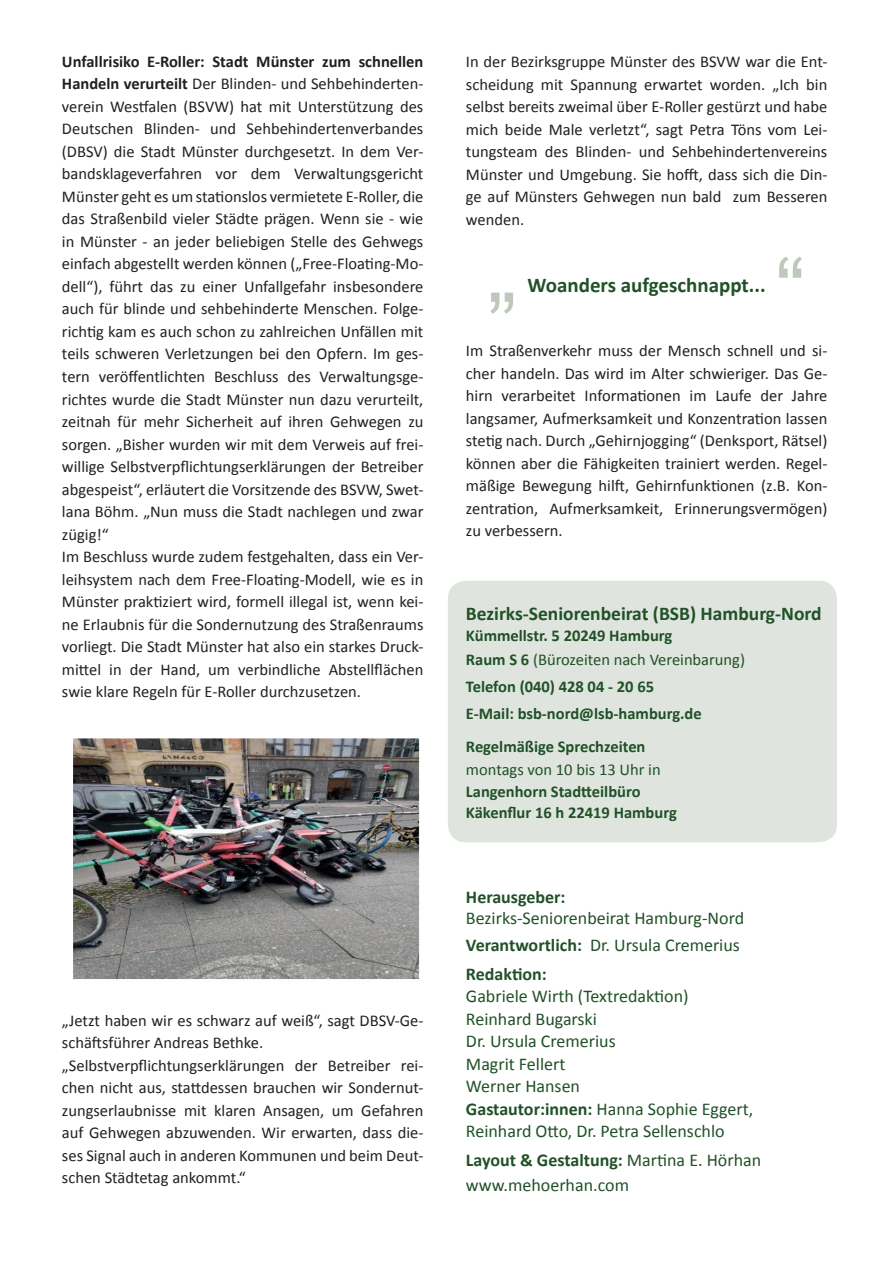
<style>
.page{position:relative;width:893px;height:1263px;background:#fff}
.page>*{position:absolute;margin:0;border:0;box-sizing:border-box;transform-origin:0 0}
.t1{font:90px "Arial";color:#bec9bc}
.t2{font:700 21px "Calibri";color:#205127}
.t3{font:700 19.5px "Calibri";color:#205127}
.t4{font:18px/22.5px "Calibri";color:#205127}
.t5{font:700 18px "Calibri";color:#205127}
.t6{font:16.5px/22.5px "Calibri";color:#231f20}
.t7{font:700 16.5px/24px "Calibri";color:#205127}
.t8{font:16.5px "Calibri";color:#205127}
.s1{font-weight:700}
.s2{font-weight:400}
</style>
<div class="page">
<div style="left:448px;top:581px;width:389px;height:261px;background:#dfe5de;border-radius:18px"></div>
<img style="left:74px;top:738px;width:346px;height:241px">
<p class="t6" style="left:62px;top:50px;width:363px"><span class="s1">Unfallrisiko E-Roller: Stadt Münster zum schnellen Handeln verurteilt</span> Der Blinden- und Sehbehinderten&shy;verein Westfalen (BSVW) hat mit Unterstützung des Deutschen Blinden- und Sehbehindertenverbandes (DBSV) die Stadt Münster durchgesetzt. In dem Ver&shy;bandsklageverfahren vor dem Verwaltungsgericht Münster geht es um stationslos vermietete E-Roller, die das Straßenbild vieler Städte prägen. Wenn sie - wie in Münster - an jeder beliebigen Stelle des Gehwegs einfach abgestellt werden können („Free-Floating-Mo&shy;dell“), führt das zu einer Unfallgefahr insbesondere auch für blinde und sehbehinderte Menschen. Folge&shy;richtig kam es auch schon zu zahlreichen Unfällen mit teils schweren Verletzungen bei den Opfern. Im ges&shy;tern veröffentlichten Beschluss des Verwaltungsge&shy;richtes wurde die Stadt Münster nun dazu verurteilt, zeitnah für mehr Sicherheit auf ihren Gehwegen zu sorgen. „Bisher wurden wir mit dem Verweis auf frei&shy;willige Selbstverpflichtungserklärungen der Betreiber abgespeist“, erläutert die Vorsitzende des BSVW, Swet&shy;lana Böhm. „Nun muss die Stadt nachlegen und zwar zügig!“<br>Im Beschluss wurde zudem festgehalten, dass ein Ver&shy;leihsystem nach dem Free-Floating-Modell, wie es in Münster praktiziert wird, formell illegal ist, wenn kei&shy;ne Erlaubnis für die Sondernutzung des Straßenraums vorliegt. Die Stadt Münster hat also ein starkes Druck&shy;mittel in der Hand, um verbindliche Abstellflächen swie klare Regeln für E-Roller durchzusetzen.</p>
<p class="t6" style="left:62px;top:1008px;width:363px">„Jetzt haben wir es schwarz auf weiß“, sagt DBSV-Ge&shy;schäftsführer Andreas Bethke. „Selbstverpflichtungserklärungen der Betreiber rei&shy;chen nicht aus, stattdessen brauchen wir Sondernut&shy;zungserlaubnisse mit klaren Ansagen, um Gefahren auf Gehwegen abzuwenden. Wir erwarten, dass die&shy;ses Signal auch in anderen Kommunen und beim Deut&shy;schen Städtetag ankommt.“</p>
<p class="t6" style="left:466px;top:50px;width:363px;text-align:justify">In der Bezirksgruppe Münster des BSVW war die Ent&shy;scheidung mit Spannung erwartet worden. „Ich bin selbst bereits zweimal über E-Roller gestürzt und habe mich beide Male verletzt“, sagt Petra Töns vom Lei&shy;tungsteam des Blinden- und Sehbehindertenvereins Münster und Umgebung. Sie hofft, dass sich die Din&shy;ge auf Münsters Gehwegen nun bald zum Besseren wenden.</p>
<h1 class="t1" style="left:487px;top:211px;width:31px">„</h1>
<p class="t2" style="left:528px;top:270px;width:240px">Woanders aufgeschnappt...</p>
<h1 class="t1" style="left:805px;top:359px;width:31px;rotate:-180deg">„</h1>
<p class="t6" style="left:466px;top:339px;width:363px;text-align:justify">Im Straßenverkehr muss der Mensch schnell und si&shy;cher handeln. Das wird im Alter schwieriger. Das Ge&shy;hirn verarbeitet Informationen im Laufe der Jahre langsamer, Aufmerksamkeit und Konzentration lassen stetig nach. Durch „Gehirnjogging“ (Denksport, Rätsel) können aber die Fähigkeiten trainiert werden. Regel&shy;mäßige Bewegung hilft, Gehirnfunktionen (z.B. Kon&shy;zentration, Aufmerksamkeit, Erinnerungsvermögen) zu verbessern.</p>
<p class="t3" style="left:466px;top:600px;width:357px">Bezirks-Seniorenbeirat (BSB) Hamburg-Nord</p>
<p class="t7" style="left:466px;top:623px;width:281px">Kümmellstr. 5 20249 Hamburg<br>Raum S 6 <span class="s2">(Bürozeiten nach Vereinbarung)</span></p>
<p class="t7" style="left:466px;top:673px;width:237px;line-height:27px">Telefon (040) 428 04 - 20 65<br>E-Mail: bsb-nord@lsb-hamburg.de</p>
<p class="t7" style="left:466px;top:734px;width:181px">Regelmäßige Sprechzeiten</p>
<p class="t8" style="left:466px;top:758px;width:196px">montags von 10 bis 13 Uhr in</p>
<p class="t7" style="left:466px;top:781px;width:212px;line-height:21px">Langenhorn Stadtteilbüro<br>Käkenflur 16 h 22419 Hamburg</p>
<p class="t5" style="left:466px;top:884px;width:101px">Herausgeber:</p>
<p class="t4" style="left:466px;top:904px;width:280px;line-height:27.8px">Bezirks-Seniorenbeirat Hamburg-Nord<br><span class="s1">Verantwortlich:</span> Dr. Ursula Cremerius<br><span class="s1">Redaktion:</span></p>
<p class="t4" style="left:466px;top:985px;width:289px">Gabriele Wirth (Textredaktion)<br>Reinhard Bugarski<br>Dr. Ursula Cremerius<br>Magrit Fellert<br>Werner Hansen<br><span class="s1">Gastautor:innen:</span> Hanna Sophie Eggert,<br>Reinhard Otto, Dr. Petra Sellenschlo</p>
<p class="t4" style="left:466px;top:1147px;width:297px;line-height:25.2px"><span class="s1">Layout &amp; Gestaltung:</span> Martina E. Hörhan www.mehoerhan.com</p>
</div>
